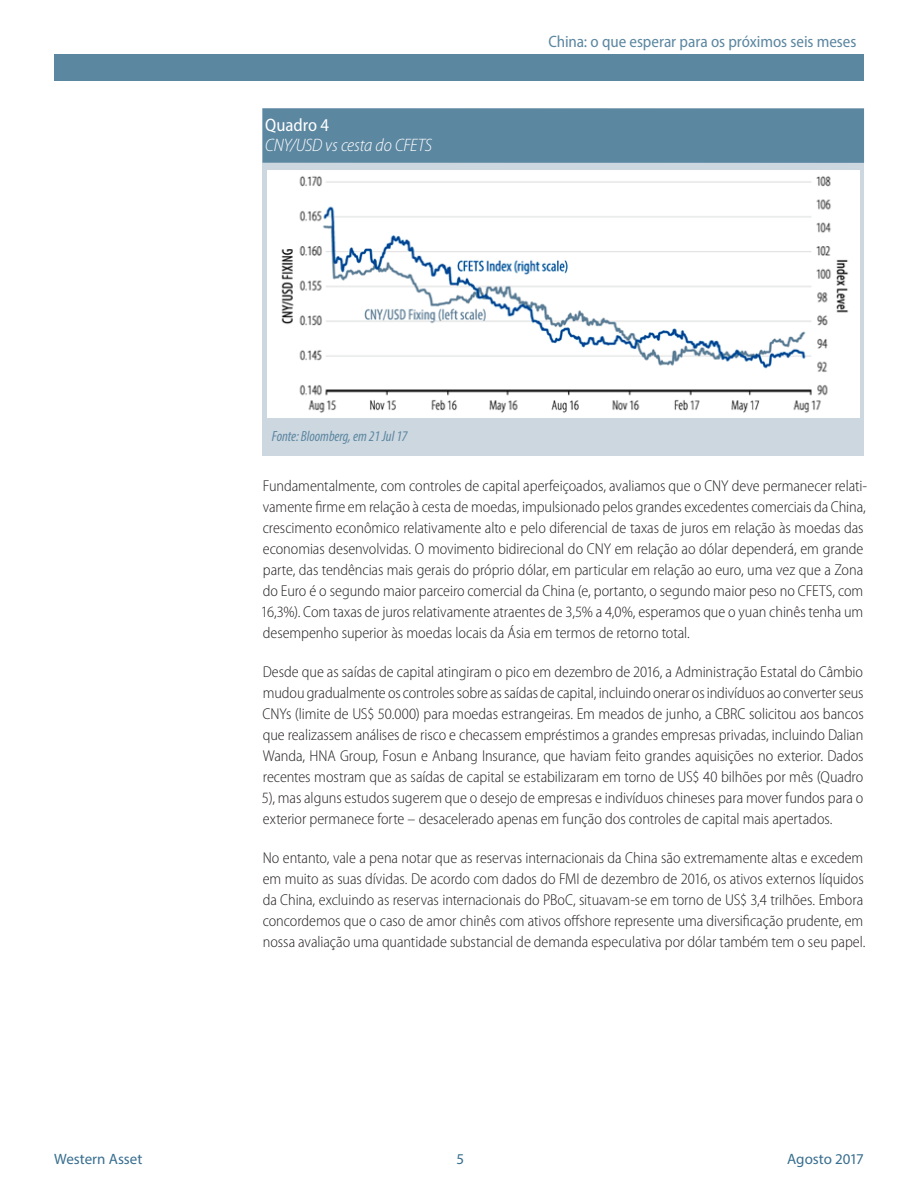
<style>
.page{position:relative;width:918px;height:1188px;background:#fff}
.page>*{position:absolute;margin:0;border:0;box-sizing:border-box;transform-origin:0 0}
.t1{font:italic 300 semi-condensed 18.15px "Myriad Pro";letter-spacing:-.015em;color:#fff}
.t2{font:semi-condensed 18.15px "Myriad Pro";letter-spacing:-.005em;color:#fff}
.t3{font:semi-condensed 16.5px "Myriad Pro";letter-spacing:-.005em;color:#5c87a1}
.Body_Text{font:300 semi-condensed 15.75px/21px "Myriad Pro";letter-spacing:-.005em;color:#231f20}
.t4{font:15px "Myriad Pro";letter-spacing:-.005em;color:#386e8f}
.t5{font:italic condensed 14.85px "Myriad Pro";letter-spacing:-.005em;color:#5c87a1}
</style>
<div class="page">
<div style="left:54px;top:54px;width:810px;height:27px;background:#5c87a1"></div>
<div style="left:262px;top:108px;width:602px;height:348px;background:#cdd7e0"></div>
<div style="left:262px;top:108px;width:602px;height:55px;background:#5c87a1"></div>
<img style="left:267px;top:171px;width:593px;height:247px">
<p class="t2" style="left:265px;top:115px;width:65px">Quadro 4</p>
<p class="t1" style="left:265px;top:135px;width:168px">CNY/USD vs cesta do CFETS</p>
<p class="t5" style="left:272px;top:427px;width:137px">Fonte: Bloomberg, em 21 Jul 17</p>
<p class="t3" style="left:548px;top:32px;width:310px">China: o que esperar para os próximos seis meses</p>
<p class="Body_Text" style="left:261px;top:476px;width:608px">Fundamentalmente, com controles de capital aperfeiçoados, avaliamos que o CNY deve permanecer relati&shy;vamente firme em relação à cesta de moedas, impulsionado pelos grandes excedentes comerciais da China, crescimento econômico relativamente alto e pelo diferencial de taxas de juros em relação às moedas das economias desenvolvidas. O movimento bidirecional do CNY em relação ao dólar dependerá, em grande parte, das tendências mais gerais do próprio dólar, em particular em relação ao euro, uma vez que a Zona do Euro é o segundo maior parceiro comercial da China (e, portanto, o segundo maior peso no CFETS, com 16,3%). Com taxas de juros relativamente atraentes de 3,5% a 4,0%, esperamos que o yuan chinês tenha um desempenho superior às moedas locais da Ásia em termos de retorno total.</p>
<p class="Body_Text" style="left:262px;top:662px;width:603px;text-align:justify">Desde que as saídas de capital atingiram o pico em dezembro de 2016, a Administração Estatal do Câmbio mudou gradualmente os controles sobre as saídas de capital, incluindo onerar os indivíduos ao converter seus CNYs (limite de US$ 50.000) para moedas estrangeiras. Em meados de junho, a CBRC solicitou aos bancos que realizassem análises de risco e checassem empréstimos a grandes empresas privadas, incluindo Dalian Wanda, HNA Group, Fosun e Anbang Insurance, que haviam feito grandes aquisições no exterior. Dados recentes mostram que as saídas de capital se estabilizaram em torno de US$ 40 bilhões por mês (Quadro 5), mas alguns estudos sugerem que o desejo de empresas e indivíduos chineses para mover fundos para o exterior permanece forte – desacelerado apenas em função dos controles de capital mais apertados.</p>
<p class="Body_Text" style="left:263px;top:848px;width:604px">No entanto, vale a pena notar que as reservas internacionais da China são extremamente altas e excedem em muito as suas dívidas. De acordo com dados do FMI de dezembro de 2016, os ativos externos líquidos da China, excluindo as reservas internacionais do PBoC, situavam-se em torno de US$ 3,4 trilhões. Embora concordemos que o caso de amor chinês com ativos offshore represente uma diversificação prudente, em nossa avaliação uma quantidade substancial de demanda especulativa por dólar também tem o seu papel.</p>
<p class="t4" style="left:54px;top:1150px;width:90px">Western Asset</p>
<p class="t4" style="left:787px;top:1150px;width:78px">Agosto 2017</p>
<p class="t4" style="left:457px;top:1150px;width:9px">5</p>
</div>
